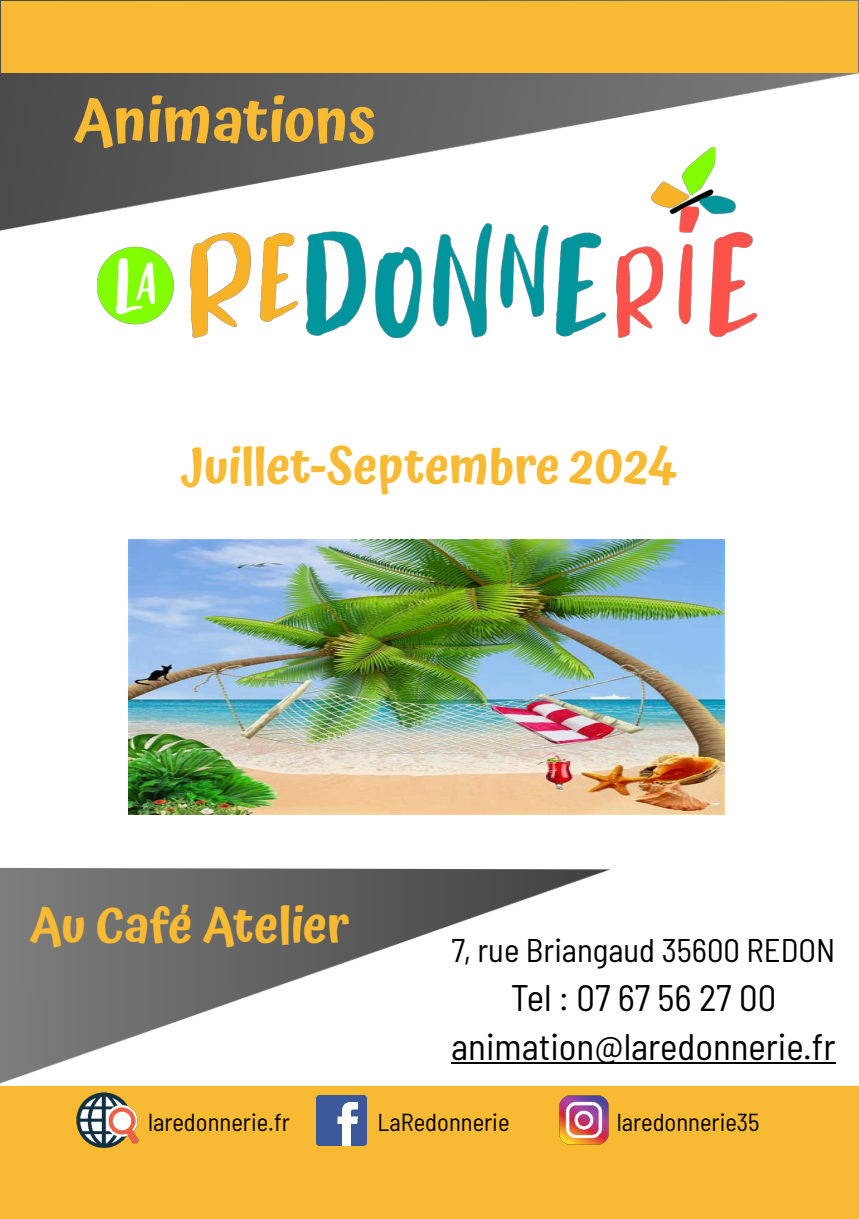
<style>
.page{position:relative;width:859px;height:1219px;background:#fff}
.page>*{position:absolute;margin:0;border:0;box-sizing:border-box;transform-origin:0 0}
.t1{font:600 61.43px "Atma";color:#f8ba33}
.t2{font:600 49.05px "Atma";color:#f8ba33}
.t3{font:semi-condensed 36.9px/49.7px "Barlow";color:#000;text-align:center}
.t4{font:semi-condensed 32.85px "Barlow";color:#000}
.t5{font:semi-condensed 24.53px "Barlow";color:#000}
</style>
<div class="page">
<img style="left:0;top:0;width:859px;height:231px">
<div style="left:1px;top:1px;width:857px;height:72px;background:#f8ba33"></div>
<img style="left:98px;top:148px;width:658px;height:190px">
<hr style="left:451px;top:1062px;width:385px;height:2px;background:#000">
<div style="left:0;top:1086px;width:859px;height:133px;background:#f8ba33"></div>
<img style="left:316px;top:1097px;width:50px;height:48px">
<img style="left:76px;top:1097px;width:63px;height:51px">
<img style="left:559px;top:1097px;width:50px;height:48px">
<img style="left:0;top:867px;width:610px;height:230px">
<img style="left:128px;top:539px;width:596px;height:276px">
<h1 class="t1" style="left:74px;top:84px;width:304px">Animations</h1>
<h2 class="t2" style="left:180px;top:438px;width:499px">Juillet-Septembre 2024</h2>
<h2 class="t2" style="left:30px;top:896px;width:321px">Au Café Atelier</h2>
<h3 class="t4" style="left:452px;top:929px;width:385px">7, rue Briangaud 35600 REDON</h3>
<h3 class="t3" style="left:451px;top:971px;width:386px">Tel : 07 67 56 27 00 animation@laredonnerie.fr</h3>
<p class="t5" style="left:148px;top:1106px;width:143px">laredonnerie.fr</p>
<p class="t5" style="left:378px;top:1106px;width:133px">LaRedonnerie</p>
<p class="t5" style="left:617px;top:1106px;width:144px">laredonnerie35</p>
</div>
